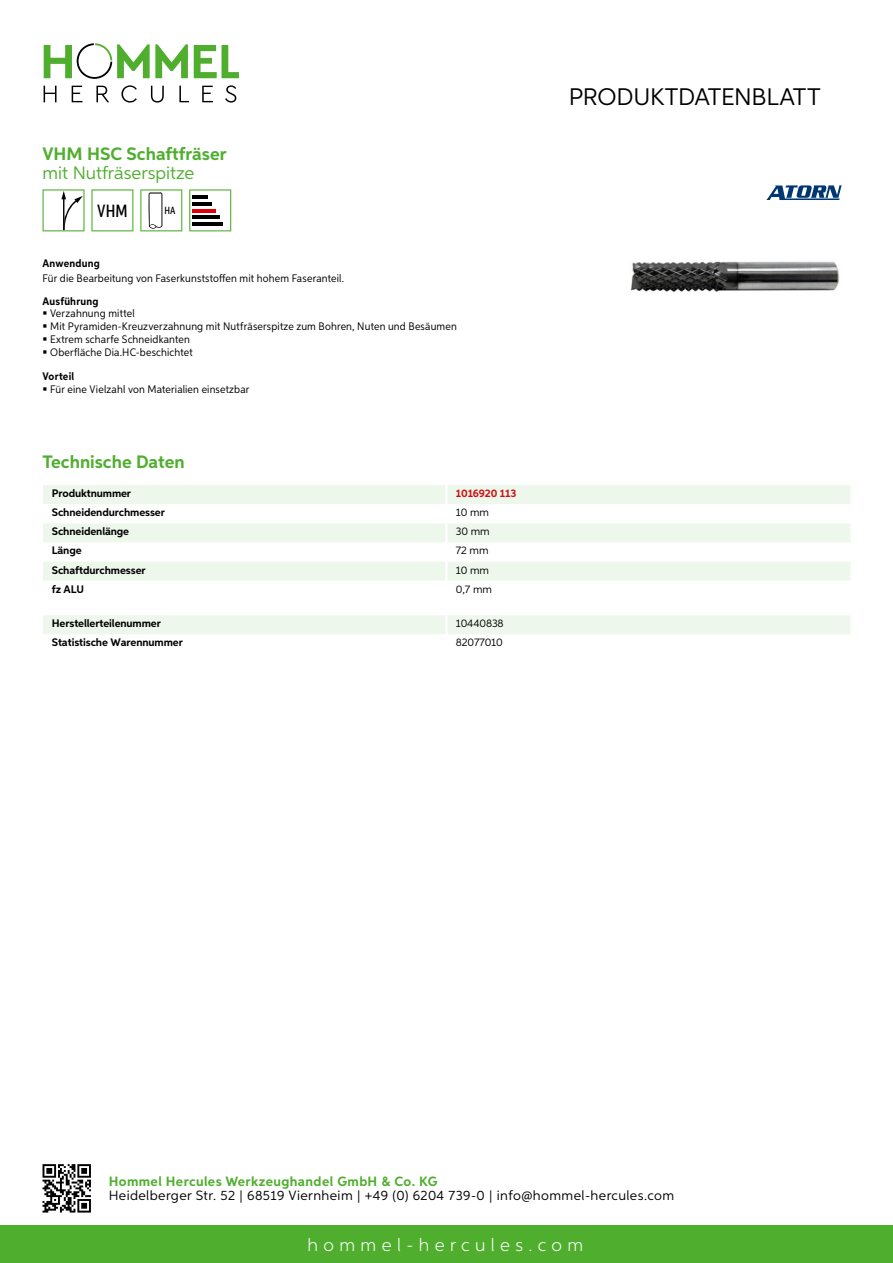
<style>
.page{position:relative;width:893px;height:1263px;background:#fff}
.page>*{position:absolute;margin:0;border:0;box-sizing:border-box;transform-origin:0 0}
.t1{font:24px "Aspira";letter-spacing:-.01em;color:#000}
.t2{font:700 18px "Aspira";color:#50ae2f}
.t3{font:300 18px "Aspira";letter-spacing:.3em;color:#fff}
.t4{font:18px "Aspira";color:#50ae2f}
.t5{font:500 17.85px "Aspira XX Nar";color:#000}
.t6{font:13.5px "Aspira";letter-spacing:.03em;color:#000}
.t7{font:700 13.5px "Aspira";letter-spacing:.03em;color:#50ae2f}
.t8{font:10.95px/12.8px "Aspira Nar";letter-spacing:.015em;color:#000}
.t9{font:700 10.95px "Aspira";letter-spacing:-.01em;color:#000}
.t10{font:10.95px "Aspira";letter-spacing:-.01em;color:#000}
.t11{font:700 10.95px "Aspira Nar";letter-spacing:.02em;color:#000}
.t12{font:700 10.95px "Aspira";letter-spacing:-.01em;color:#cd1013}
.t13{font:500 10.35px "Aspira XX Nar";color:#000}
</style>
<div class="page">
<div style="left:0;top:1226px;width:893px;height:37px;background:#50ae2f"></div>
<svg style="left:43px;top:1164px;width:48px;height:48px"></svg>
<svg style="left:194px;top:45px;width:45px;height:33px"></svg>
<svg style="left:44px;top:43px;width:144px;height:36px"></svg>
<svg style="left:44px;top:86px;width:13px;height:16px"></svg>
<svg style="left:72px;top:86px;width:10px;height:16px"></svg>
<svg style="left:96px;top:86px;width:13px;height:16px"></svg>
<svg style="left:121px;top:85px;width:16px;height:18px"></svg>
<svg style="left:151px;top:86px;width:13px;height:17px"></svg>
<svg style="left:179px;top:86px;width:10px;height:16px"></svg>
<svg style="left:202px;top:86px;width:11px;height:16px"></svg>
<svg style="left:225px;top:85px;width:11px;height:18px"></svg>
<div style="left:43px;top:485px;width:807px;height:19px;background:#eef7eb"></div>
<svg style="left:43px;top:524px;width:807px;height:57px;fill:#eef7eb"></svg>
<hr style="left:445px;top:485px;width:3px;height:19px;background:#fff">
<hr style="left:445px;top:523px;width:3px;height:19px;background:#fff">
<hr style="left:445px;top:542px;width:3px;height:20px;background:#fff">
<hr style="left:445px;top:562px;width:3px;height:19px;background:#fff">
<div style="left:43px;top:615px;width:807px;height:19px;background:#eef7eb"></div>
<svg style="left:43px;top:189px;width:42px;height:42px"></svg>
<svg style="left:91px;top:189px;width:42px;height:42px"></svg>
<svg style="left:140px;top:189px;width:42px;height:42px"></svg>
<svg style="left:189px;top:189px;width:42px;height:42px"></svg>
<hr style="left:192px;top:196px;width:16px;height:3px;background:#000">
<hr style="left:192px;top:202px;width:20px;height:4px;background:#000">
<hr style="left:192px;top:209px;width:24px;height:3px;background:#e3000b">
<hr style="left:192px;top:216px;width:27px;height:3px;background:#000">
<hr style="left:192px;top:222px;width:31px;height:4px;background:#000">
<img style="left:631px;top:261px;width:209px;height:31px">
<svg style="left:766px;top:185px;width:76px;height:15px"></svg>
<h2 class="t2" style="left:43px;top:142px;width:186px">VHM HSC Schaftfräser</h2>
<h2 class="t4" style="left:43px;top:162px;width:153px">mit N utfräserspitze</h2>
<h3 class="t5" style="left:97px;top:200px;width:32px">VHM</h3>
<p class="t13" style="left:165px;top:204px;width:12px">HA</p>
<p class="t11" style="left:43px;top:257px;width:59px">Anwendung</p>
<p class="t8" style="left:43px;top:272px;width:303px">Für die Bearbeitung von Faserkunststoffen mit hohem Faseranteil.</p>
<p class="t11" style="left:43px;top:294px;width:58px">Ausführung</p>
<p class="t8" style="left:50px;top:307px;width:408px">Verzahnung mittel<br>Mit Pyramiden-Kreuzverzahnung mit Nutfräserspitze zum Bohren, Nuten und Besäumen Extrem scharfe Schneidkanten<br>Oberfläche Dia.HC-beschichtet</p>
<p class="t11" style="left:43px;top:369px;width:33px">Vorteil</p>
<p class="t8" style="left:50px;top:382px;width:201px">Für eine Vielzahl von Materialien einsetzbar</p>
<h2 class="t2" style="left:43px;top:451px;width:144px">Technische Daten</h2>
<p class="t9" style="left:52px;top:486px;width:81px">Produktnummer</p>
<p class="t12" style="left:456px;top:486px;width:62px">1016920 113</p>
<p class="t9" style="left:52px;top:506px;width:115px">Schneidendurchmesser</p>
<p class="t10" style="left:456px;top:506px;width:35px">10 mm</p>
<p class="t9" style="left:52px;top:525px;width:79px">Schneidenlänge</p>
<p class="t10" style="left:456px;top:525px;width:35px">30 mm</p>
<p class="t9" style="left:52px;top:544px;width:31px">Länge</p>
<p class="t10" style="left:456px;top:544px;width:34px">72 mm</p>
<p class="t9" style="left:52px;top:563px;width:95px">Schaftdurchmesser</p>
<p class="t10" style="left:456px;top:563px;width:35px">10 mm</p>
<p class="t9" style="left:52px;top:582px;width:34px">fz ALU</p>
<p class="t10" style="left:456px;top:582px;width:38px">0,7 mm</p>
<p class="t9" style="left:52px;top:617px;width:111px">Herstellerteilenummer</p>
<p class="t10" style="left:456px;top:617px;width:49px">10440838</p>
<p class="t9" style="left:52px;top:636px;width:132px">Statistische Warennummer</p>
<p class="t10" style="left:456px;top:636px;width:49px">82077010</p>
<h1 class="t1" style="left:569px;top:82px;width:253px">Produktdatenblatt</h1>
<p class="t7" style="left:109px;top:1172px;width:330px">Hommel Hercules Werkzeughandel GmbH &amp; Co. KG</p>
<p class="t6" style="left:109px;top:1187px;width:567px">Heidelberger Str. 52 | 68519 Viernheim | +49 (0) 6204 739-0 | info@hommel-hercules.com</p>
<h2 class="t3" style="left:307px;top:1234px;width:277px">hommel-hercules.com</h2>
</div>
